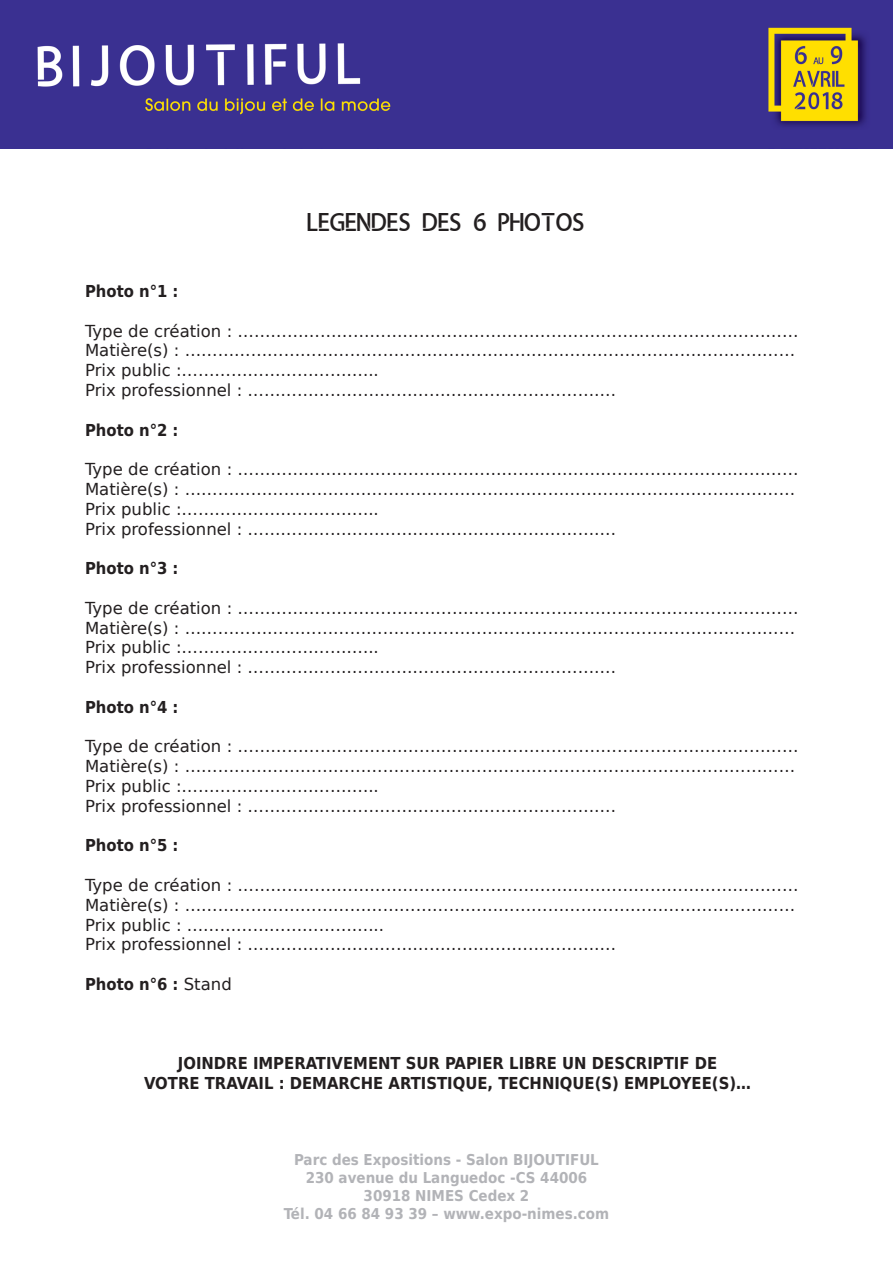
<style>
.page{position:relative;width:893px;height:1263px;background:#fff}
.page>*{position:absolute;margin:0;border:0;box-sizing:border-box;transform-origin:0 0}
.t1{font:24px "amaliamutia";color:#231f20}
.t2{font:16.5px "DejaVu Sans";color:#231f20}
.t3{font:700 16.5px "DejaVu Sans Condensed";color:#231f20}
.t4{font:700 15px "DejaVu Sans Condensed";color:#b2b3b7}
.s1{font-family:"DejaVu Sans";font-weight:400}
</style>
<div class="page">
<img style="left:0;top:0;width:893px;height:149px">
<p class="t1" style="left:308px;top:208px;width:279px">LEGENDES DES 6 PHOTOS</p>
<p class="t3" style="left:85px;top:278px;width:95px">Photo n°1 :</p>
<p class="t2" style="left:85px;top:317px;width:715px">Type de création : …………………………………………………………………………………………</p>
<p class="t2" style="left:85px;top:337px;width:712px">Matière(s) : …………………………………………………………………………………………………</p>
<p class="t2" style="left:85px;top:357px;width:295px">Prix public :……………………………...</p>
<p class="t2" style="left:85px;top:377px;width:532px">Prix professionnel : ………………………………………………………….</p>
<p class="t3" style="left:85px;top:416px;width:95px">Photo n°2 :</p>
<p class="t2" style="left:85px;top:456px;width:715px">Type de création : …………………………………………………………………………………………</p>
<p class="t2" style="left:85px;top:476px;width:712px">Matière(s) : …………………………………………………………………………………………………</p>
<p class="t2" style="left:85px;top:495px;width:295px">Prix public :……………………………...</p>
<p class="t2" style="left:85px;top:515px;width:532px">Prix professionnel : ………………………………………………………….</p>
<p class="t3" style="left:85px;top:555px;width:95px">Photo n°3 :</p>
<p class="t2" style="left:85px;top:594px;width:715px">Type de création : …………………………………………………………………………………………</p>
<p class="t2" style="left:85px;top:614px;width:712px">Matière(s) : …………………………………………………………………………………………………</p>
<p class="t2" style="left:85px;top:634px;width:295px">Prix public :……………………………...</p>
<p class="t2" style="left:85px;top:654px;width:532px">Prix professionnel : ………………………………………………………….</p>
<p class="t3" style="left:85px;top:693px;width:95px">Photo n°4 :</p>
<p class="t2" style="left:85px;top:733px;width:715px">Type de création : …………………………………………………………………………………………</p>
<p class="t2" style="left:85px;top:753px;width:712px">Matière(s) : …………………………………………………………………………………………………</p>
<p class="t2" style="left:85px;top:773px;width:295px">Prix public :……………………………...</p>
<p class="t2" style="left:85px;top:792px;width:532px">Prix professionnel : ………………………………………………………….</p>
<p class="t3" style="left:85px;top:832px;width:95px">Photo n°5 :</p>
<p class="t2" style="left:85px;top:872px;width:715px">Type de création : …………………………………………………………………………………………</p>
<p class="t2" style="left:85px;top:891px;width:712px">Matière(s) : …………………………………………………………………………………………………</p>
<p class="t2" style="left:85px;top:911px;width:301px">Prix public : ……………………………...</p>
<p class="t2" style="left:85px;top:931px;width:532px">Prix professionnel : ………………………………………………………….</p>
<p class="t3" style="left:85px;top:971px;width:148px">Photo n°6 : <span class="s1">Stand</span></p>
<p class="t3" style="left:178px;top:1050px;width:541px">JOINDRE IMPERATIVEMENT SUR PAPIER LIBRE UN DESCRIPTIF DE</p>
<p class="t3" style="left:144px;top:1070px;width:608px">VOTRE TRAVAIL : DEMARCHE ARTISTIQUE, TECHNIQUE(S) EMPLOYEE(S)…</p>
<p class="t4" style="left:294px;top:1147px;width:306px">Parc des Expositions - Salon BIJOUTIFUL</p>
<p class="t4" style="left:306px;top:1165px;width:283px">230 avenue du Languedoc -CS 44006</p>
<p class="t4" style="left:364px;top:1183px;width:167px">30918 NIMES Cedex 2</p>
<p class="t4" style="left:284px;top:1201px;width:327px">Tél. 04 66 84 93 39 – www.expo-nimes.com</p>
</div>
